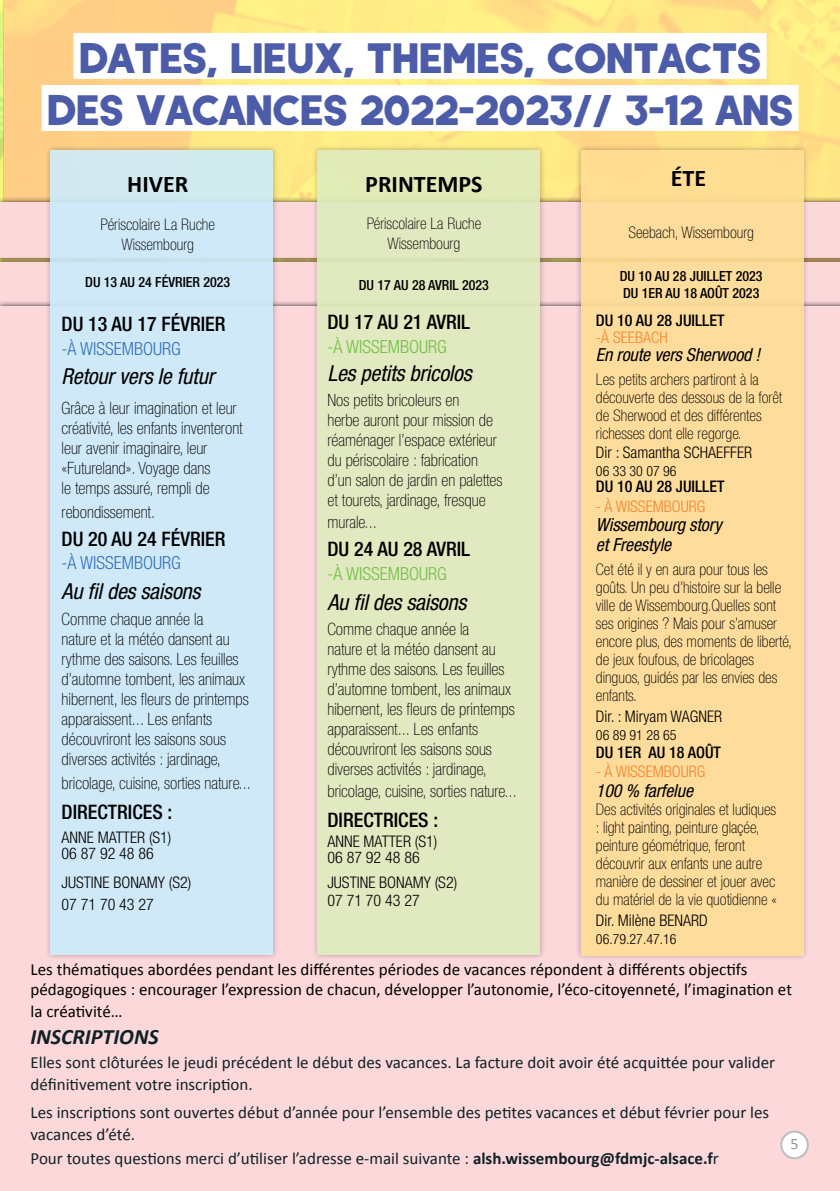
<style>
.page{position:relative;width:840px;height:1191px;background:#fff}
.page>*{position:absolute;margin:0;border:0;box-sizing:border-box;transform-origin:0 0}
.t1{font:42px/52px "Womby";color:#4c5ca9;text-align:center}
.t2{font:700 24px "Calibri";color:#000}
.t3{font:italic condensed 22px "Helvetica Neue LT Std";letter-spacing:-.01em;color:#000}
.t4{font:italic 700 22px "Calibri";color:#0f2124}
.t5{font:500 condensed 20px "Helvetica Neue LT Std";color:#000}
.t6{font:italic condensed 18px/19.6px "Helvetica Neue LT Std";letter-spacing:-.01em;color:#000}
.t7{font:300 condensed 18px "Helvetica Neue LT Std";color:#3471b8}
.t8{font:300 condensed 18px "Helvetica Neue LT Std";color:#72bf44}
.t9{font:100 condensed 17px/20px "Helvetica Neue LT Std";color:#000}
.t10{font:17px/22px "Calibri";color:#0f2124}
.t11{font:17px/20px "Calibri";color:#000}
.t12{font:100 condensed 16px/18px "Helvetica Neue LT Std";color:#000}
.t13{font:300 condensed 16px/16px "Helvetica Neue LT Std";color:#000}
.t14{font:500 condensed 16px "Helvetica Neue LT Std";color:#000}
.t15{font:300 condensed 16px "Helvetica Neue LT Std";color:#f58431}
.t16{font:16px "Calibri";color:#939598}
.t17{font:500 condensed 14px/17.6px "Helvetica Neue LT Std";color:#000}
.t18{font:300 condensed 14px "Helvetica Neue LT Std";color:#000}
.s1{font-weight:700}
</style>
<div class="page">
<svg style="left:0;top:0;width:4px;height:196px"></svg>
<svg style="left:4px;top:0;width:835px;height:196px;background:#fee185"></svg>
<div style="left:0;top:203px;width:839px;height:55px;background:#fcd8db"></div>
<div style="left:0;top:262px;width:839px;height:44px;background:#fcd8db"></div>
<div style="left:0;top:306px;width:839px;height:885px;background:#fcd8db"></div>
<div style="left:311px;top:144px;width:234px;height:816px;background:#000;opacity:.31"></div>
<div style="left:317px;top:150px;width:222px;height:804px;background:#deebbd"></div>
<div style="left:44px;top:144px;width:235px;height:816px;background:#000;opacity:.31"></div>
<div style="left:50px;top:150px;width:223px;height:804px;background:#ccecfc"></div>
<div style="left:574px;top:144px;width:234px;height:817px;background:#000;opacity:.31"></div>
<div style="left:580px;top:150px;width:222px;height:805px;background:#fedc9b"></div>
<div style="left:73px;top:33px;width:693px;height:46px;background:#fff"></div>
<div style="left:42px;top:85px;width:756px;height:46px;background:#fff"></div>
<div style="left:780px;top:1131px;width:27px;height:27px;background:#fff;border-radius:50%"></div>
<div style="left:779px;top:1130px;width:29px;height:29px;border:2px solid #bcbec0;border-radius:50%"></div>
<h1 class="t1" style="left:47px;top:32px;width:746px">DATES, LIEUX, THEMES, CONTACTS<br>DES VACANCES 2022-2023// 3-12 ANS</h1>
<h2 class="t2" style="left:670px;top:162px;width:37px">ÉTE</h2>
<h2 class="t2" style="left:365px;top:168px;width:119px">PRINTEMPS</h2>
<p class="t12" style="left:366px;top:214px;width:116px;line-height:20px;text-align:center">Périscolaire La Ruche<br>Wissembourg</p>
<p class="t17" style="left:358px;top:276px;width:132px">DU 17 AU 28 AVRIL 2023</p>
<p class="t5" style="left:327px;top:310px;width:144px">DU 17 AU 21 AVRIL</p>
<p class="t8" style="left:327px;top:336px;width:121px">-À WISSEMBOURG</p>
<p class="t3" style="left:327px;top:360px;width:146px">Les petits bricolos</p>
<p class="t9" style="left:327px;top:390px;width:176px">Nos petits bricoleurs en<br>herbe auront pour mission de réaménager l’espace extérieur du périscolaire : fabrication d’un salon de jardin en palettes et tourets, jardinage, fresque</p>
<p class="t9" style="left:327px;top:512px;width:51px">murale...</p>
<p class="t5" style="left:327px;top:537px;width:144px">DU 24 AU 28 AVRIL</p>
<p class="t8" style="left:327px;top:563px;width:121px">-À WISSEMBOURG</p>
<p class="t3" style="left:327px;top:589px;width:140px">Au fil des saisons</p>
<p class="t9" style="left:327px;top:619px;width:189px">Comme chaque année la<br>nature et la météo dansent au rythme des saisons. Les feuilles d’automne tombent, les animaux hibernent, les fleurs de printemps apparaissent... Les enfants découvriront les saisons sous diverses activités : jardinage,</p>
<p class="t9" style="left:327px;top:781px;width:191px">bricolage, cuisine, sorties nature...</p>
<p class="t5" style="left:327px;top:808px;width:112px">DIRECTRICES :</p>
<p class="t13" style="left:327px;top:833px;width:111px">ANNE MATTER (S1)<br>06 87 92 48 86</p>
<p class="t13" style="left:327px;top:873px;width:131px;line-height:17.6px">JUSTINE BONAMY (S2)<br>07 71 70 43 27</p>
<h2 class="t2" style="left:127px;top:168px;width:62px">HIVER</h2>
<p class="t12" style="left:100px;top:214px;width:116px;line-height:20px;text-align:center">Périscolaire La Ruche<br>Wissembourg</p>
<p class="t17" style="left:85px;top:273px;width:146px">DU 13 AU 24 FÉVRIER 2023</p>
<p class="t5" style="left:62px;top:312px;width:165px">DU 13 AU 17 FÉVRIER</p>
<p class="t7" style="left:62px;top:338px;width:121px">-À WISSEMBOURG</p>
<p class="t3" style="left:62px;top:364px;width:154px">Retour vers le futur</p>
<p class="t9" style="left:62px;top:398px;width:182px">Grâce à leur imagination et leur créativité, les enfants inventeront leur avenir imaginaire, leur «Futureland». Voyage dans<br>le temps assuré, rempli de</p>
<p class="t9" style="left:62px;top:502px;width:95px">rebondissement.</p>
<p class="t5" style="left:62px;top:527px;width:165px">DU 20 AU 24 FÉVRIER</p>
<p class="t7" style="left:62px;top:553px;width:121px">-À WISSEMBOURG</p>
<p class="t3" style="left:62px;top:578px;width:140px">Au fil des saisons</p>
<p class="t9" style="left:62px;top:608px;width:189px">Comme chaque année la<br>nature et la météo dansent au rythme des saisons. Les feuilles d’automne tombent, les animaux hibernent, les fleurs de printemps apparaissent... Les enfants découvriront les saisons sous diverses activités : jardinage,</p>
<p class="t9" style="left:62px;top:772px;width:191px">bricolage, cuisine, sorties nature...</p>
<p class="t5" style="left:62px;top:799px;width:112px">DIRECTRICES :</p>
<p class="t13" style="left:62px;top:828px;width:111px">ANNE MATTER (S1)<br>06 87 92 48 86</p>
<p class="t13" style="left:62px;top:871px;width:131px;line-height:21.6px">JUSTINE BONAMY (S2)<br>07 71 70 43 27</p>
<p class="t12" style="left:628px;top:223px;width:127px">Seebach, Wissembourg</p>
<p class="t17" style="left:619px;top:267px;width:144px">DU 10 AU 28 JUILLET 2023<br>DU 1ER AU 18 AOÛT 2023</p>
<p class="t14" style="left:595px;top:310px;width:130px">DU 10 AU 28 JUILLET</p>
<p class="t15" style="left:595px;top:328px;width:73px">-À SEEBACH</p>
<p class="t6" style="left:595px;top:345px;width:166px">En route vers Sherwood !</p>
<p class="t12" style="left:595px;top:370px;width:187px">Les petits archers partiront à la découverte des dessous de la forêt de Sherwood et des différentes richesses dont elle regorge.</p>
<p class="t13" style="left:595px;top:445px;width:158px">Dir : Samantha SCHAEFFER</p>
<p class="t18" style="left:595px;top:463px;width:82px">06 33 30 07 96</p>
<p class="t14" style="left:595px;top:476px;width:130px">DU 10 AU 28 JUILLET</p>
<p class="t15" style="left:595px;top:496px;width:111px">- À WISSEMBOURG</p>
<p class="t6" style="left:595px;top:515px;width:127px">Wissembourg story et Freestyle</p>
<p class="t12" style="left:595px;top:560px;width:197px">Cet été il y en aura pour tous les goûts. Un peu d’histoire sur la belle ville de Wissembourg.Quelles sont ses origines ? Mais pour s’amuser encore plus, des moments de liberté, de jeux foufous, de bricolages dinguos, guidés par les envies des enfants.</p>
<p class="t13" style="left:595px;top:708px;width:128px">Dir. : Miryam WAGNER</p>
<p class="t18" style="left:595px;top:727px;width:82px">06 89 91 28 65</p>
<p class="t14" style="left:595px;top:742px;width:126px">DU 1ER AU 18 AOÛT</p>
<p class="t15" style="left:595px;top:762px;width:111px">- À WISSEMBOURG</p>
<p class="t6" style="left:595px;top:781px;width:98px">100 % farfelue</p>
<p class="t12" style="left:595px;top:800px;width:182px">Des activités originales et ludiques : light painting, peinture glaçée, peinture géométrique, feront découvrir aux enfants une autre manière de dessiner et jouer avec du matériel de la vie quotidienne «</p>
<p class="t13" style="left:595px;top:912px;width:113px">Dir. Milène BENARD</p>
<p class="t18" style="left:595px;top:931px;width:82px">06.79.27.47.16</p>
<p class="t11" style="left:31px;top:959px;width:762px">Les thématiques abordées pendant les différentes périodes de vacances répondent à différents objectifs pédagogiques : encourager l’expression de chacun, développer l’autonomie, l’éco-citoyenneté, l’imagination et</p>
<p class="t11" style="left:31px;top:1001px;width:93px">la créativité…</p>
<p class="t4" style="left:31px;top:1023px;width:130px">INSCRIPTIONS</p>
<p class="t10" style="left:31px;top:1051px;width:745px">Elles sont clôturées le jeudi précédent le début des vacances. La facture doit avoir été acquittée pour valider définitivement votre inscription.</p>
<p class="t10" style="left:31px;top:1101px;width:739px">Les inscriptions sont ouvertes début d’année pour l’ensemble des petites vacances et début février pour les vacances d’été.</p>
<p class="t10" style="left:31px;top:1146px;width:689px">Pour toutes questions merci d’utiliser l’adresse e-mail suivante : <span class="s1">alsh.wissembourg@fdmjc-alsace.f</span>r</p>
<p class="t16" style="left:790px;top:1134px;width:10px">5</p>
</div>
